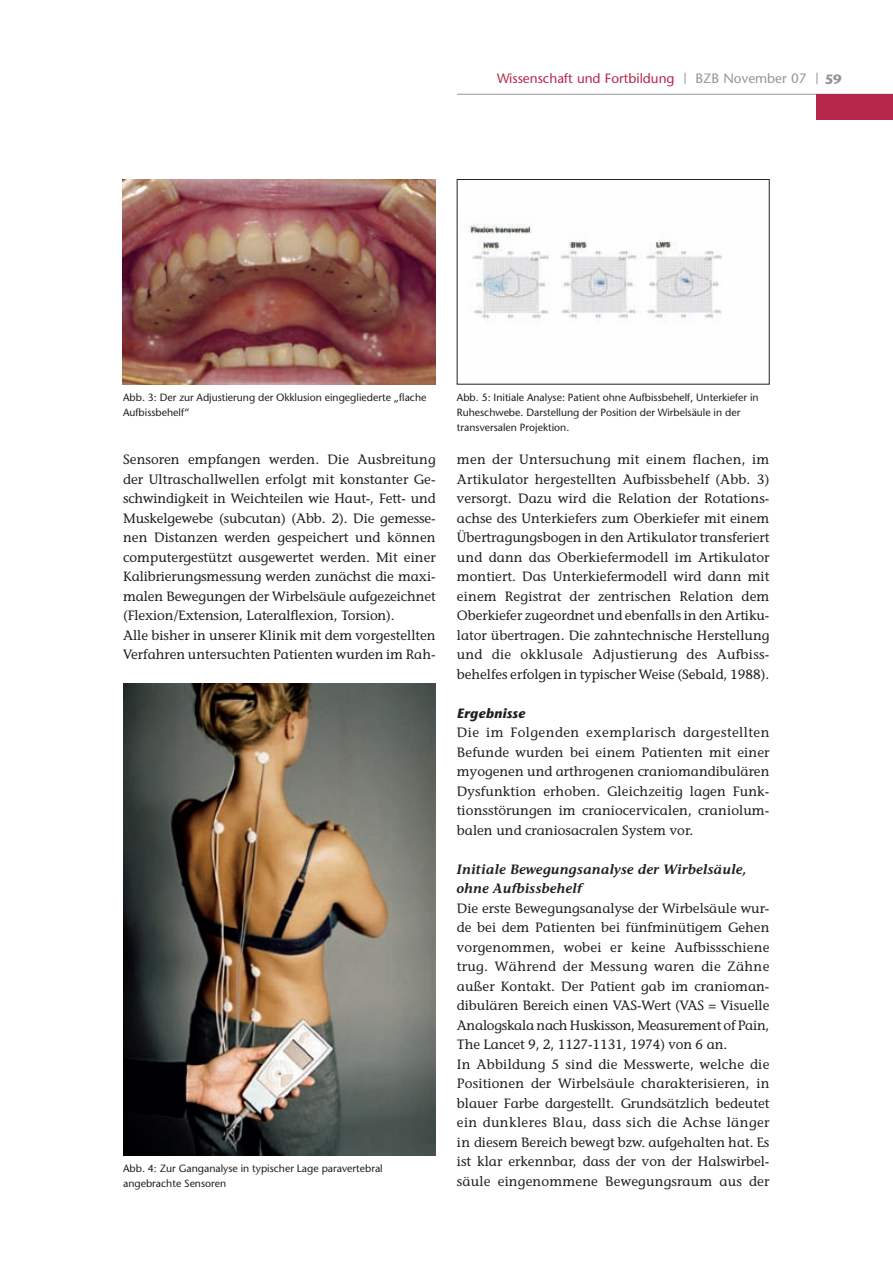
<style>
.page{position:relative;width:893px;height:1263px;background:#fff}
.page>*{position:absolute;margin:0;border:0;box-sizing:border-box;transform-origin:0 0}
.t1{font:13.5px/19.5px "Stone Informal";color:#231f20}
.t2{font:italic 600 13.5px/19.5px "Stone Informal";letter-spacing:.02em;color:#231f20}
.t3{font:13.5px "Stone Sans";color:#b7274b}
.t4{font:13.5px "Stone Sans";color:#939598}
.t5{font:italic 700 13.5px "Stone Sans";letter-spacing:.02em;color:#231f20}
.t6{font:700 13.5px "Stone Sans";color:#939598}
.t7{font:10.5px/15px "Stone Sans";color:#231f20}
</style>
<div class="page">
<hr style="left:457px;top:94px;width:436px;height:1px;background:#939598">
<div style="left:816px;top:94px;width:77px;height:25px;background:#b7274b"></div>
<img style="left:123px;top:683px;width:313px;height:473px">
<img style="left:123px;top:179px;width:313px;height:205px">
<img style="left:469px;top:224px;width:253px;height:98px">
<div style="left:457px;top:179px;width:312px;height:205px;border:1px solid #231f20"></div>
<p class="t3" style="left:497px;top:74px;width:179px">Wissenschaft und Fortbildung</p>
<p class="t4" style="left:695px;top:74px;width:113px">BZB November 07</p>
<p class="t6" style="left:825px;top:74px;width:19px">59</p>
<p class="t7" style="left:123px;top:391px;width:305px">Abb. 3: Der zur Adjustierung der Okklusion eingegliederte „flache<br>Aufbissbehelf“</p>
<p class="t7" style="left:457px;top:391px;width:303px">Abb. 5: Initiale Analyse: Patient ohne Aufbissbehelf, Unterkiefer in<br>Ruheschwebe. Darstellung der Position der Wirbelsäule in der transversalen Projektion.</p>
<p class="t1" style="left:123px;top:451px;width:314px">Sensoren empfangen werden. Die Ausbreitung der Ultraschallwellen erfolgt mit konstanter Ge&shy;schwindigkeit in Weichteilen wie Haut-, Fett- und Muskelgewebe (subcutan) (Abb. 2). Die gemesse&shy;nen Distanzen werden gespeichert und können computergestützt ausgewertet werden. Mit einer Kalibrierungsmessung werden zunächst die maxi&shy;malen Bewegungen der Wirbelsäule aufgezeichnet (Flexion/Extension, Lateralflexion, Torsion).<br>Alle bisher in unserer Klinik mit dem vorgestellten Verfahren untersuchten Patienten wurden im Rah-</p>
<p class="t1" style="left:457px;top:451px;width:314px;text-align:justify">men der Untersuchung mit einem flachen, im Artikulator hergestellten Aufbissbehelf (Abb. 3) versorgt. Dazu wird die Relation der Rotations&shy;achse des Unterkiefers zum Oberkiefer mit einem Übertragungsbogen in den Artikulator transferiert und dann das Oberkiefermodell im Artikulator montiert. Das Unterkiefermodell wird dann mit einem Registrat der zentrischen Relation dem Oberkiefer zugeordnet und ebenfalls in den Artiku&shy;lator übertragen. Die zahntechnische Herstellung und die okklusale Adjustierung des Aufbiss&shy;behelfes erfolgen in typischer Weise (Sebald, 1988).</p>
<p class="t5" style="left:457px;top:708px;width:70px">Ergebnisse</p>
<p class="t1" style="left:457px;top:724px;width:314px;text-align:justify">Die im Folgenden exemplarisch dargestellten Befunde wurden bei einem Patienten mit einer myogenen und arthrogenen craniomandibulären Dysfunktion erhoben. Gleichzeitig lagen Funk&shy;tionsstörungen im craniocervicalen, craniolum&shy;balen und craniosacralen System vor.</p>
<p class="t2" style="left:457px;top:861px;width:291px">Initiale Bewegungsanalyse der Wirbelsäule, ohne Aufbissbehelf</p>
<p class="t1" style="left:457px;top:900px;width:314px">Die erste Bewegungsanalyse der Wirbelsäule wur&shy;de bei dem Patienten bei fünfminütigem Gehen vorgenommen, wobei er keine Aufbissschiene trug. Während der Messung waren die Zähne außer Kontakt. Der Patient gab im cranioman&shy;dibulären Bereich einen VAS-Wert (VAS = Visuelle Analogskala nach Huskisson, Measurement of Pain, The Lancet 9, 2, 1127-1131, 1974) von 6 an.<br>In Abbildung 5 sind die Messwerte, welche die Positionen der Wirbelsäule charakterisieren, in blauer Farbe dargestellt. Grundsätzlich bedeutet ein dunkleres Blau, dass sich die Achse länger in diesem Bereich bewegt bzw. aufgehalten hat. Es ist klar erkennbar, dass der von der Halswirbel&shy;säule eingenommene Bewegungsraum aus der</p>
<p class="t7" style="left:123px;top:1162px;width:261px">Abb. 4: Zur Ganganalyse in typischer Lage paravertebral angebrachte Sensoren</p>
</div>
